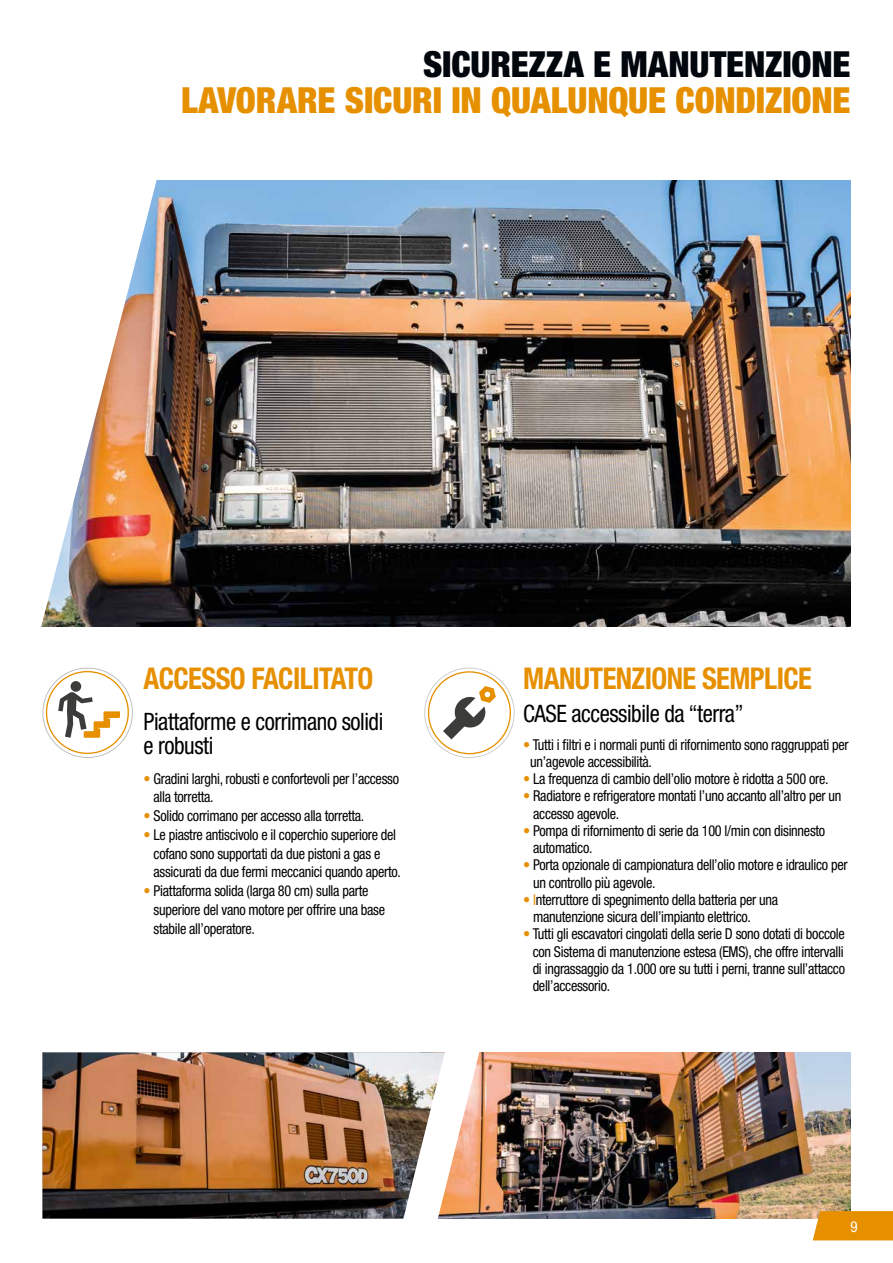
<style>
.page{position:relative;width:893px;height:1263px;background:#fff}
.page>*{position:absolute;margin:0;border:0;box-sizing:border-box;transform-origin:0 0}
.t1{font:900 condensed 36px "Helvetica Neue LT Pro";letter-spacing:-.005em;color:#e69000}
.t2{font:900 condensed 36px "Helvetica Neue LT Pro";letter-spacing:-.005em;color:#02060d}
.t3{font:700 condensed 30px "Helvetica Neue LT Pro";letter-spacing:-.02em;color:#e69000;scale:.95 1}
.t4{font:condensed 24px/24px "Helvetica Neue LT Pro";letter-spacing:-.02em;color:#000;scale:.95 1}
.t5{font:condensed 15px/17.2px "Helvetica Neue LT Pro";letter-spacing:-.02em;color:#000;scale:.95 1}
.t6{font:condensed 15px "Helvetica Neue LT Pro";color:#fff}
.s1{color:#e69000}
</style>
<div class="page">
<img style="left:169px;top:180px;width:681px;height:447px">
<img style="left:482px;top:1052px;width:368px;height:166px">
<img style="left:43px;top:1052px;width:360px;height:166px">
<svg style="left:813px;top:1211px;width:80px;height:29px;background:#e69309"></svg>
<img style="left:41px;top:180px;width:128px;height:447px">
<img style="left:403px;top:1052px;width:79px;height:167px">
<svg style="left:43px;top:668px;width:90px;height:90px"></svg>
<svg style="left:424px;top:668px;width:91px;height:90px"></svg>
<h1 class="t2" style="left:423px;top:42px;width:429px">SICUREZZA E MANUTENZIONE</h1>
<h1 class="t1" style="left:181px;top:78px;width:671px">LAVORARE SICURI IN QUALUNQUE CONDIZIONE</h1>
<h2 class="t3" style="left:144px;top:660px;width:243px">ACCESSO FACILITATO</h2>
<h3 class="t4" style="left:144px;top:710px;width:254px">Piattaforme e corrimano solidi e robusti</h3>
<p class="t5" style="left:154px;top:769px;width:260px;line-height:18.8px;text-indent:-10px"><span class="s1">•</span> Gradini larghi, robusti e confortevoli per l’accesso alla torretta.</p>
<p class="t5" style="left:144px;top:807px;width:234px"><span class="s1">•</span> Solido corrimano per accesso alla torretta.</p>
<p class="t5" style="left:154px;top:825px;width:262px;line-height:18.8px;text-indent:-10px"><span class="s1">•</span> Le piastre antiscivolo e il coperchio superiore del cofano sono supportati da due pistoni a gas e assicurati da due fermi meccanici quando aperto.</p>
<p class="t5" style="left:154px;top:881px;width:245px;line-height:18.8px;text-indent:-10px"><span class="s1">•</span> Piattaforma solida (larga 80 cm) sulla parte superiore del vano motore per offrire una base stabile all’operatore.</p>
<h2 class="t3" style="left:523px;top:660px;width:305px">MANUTENZIONE SEMPLICE</h2>
<h3 class="t4" style="left:523px;top:701px;width:234px">CASE accessibile da “terra”</h3>
<p class="t5" style="left:530px;top:735px;width:337px;text-indent:-7px"><span class="s1">•</span> Tutti i filtri e i normali punti di rifornimento sono raggruppati per un’agevole accessibilità.</p>
<p class="t5" style="left:523px;top:770px;width:323px"><span class="s1">•</span> La frequenza di cambio dell’olio motore è ridotta a 500 ore.</p>
<p class="t5" style="left:533px;top:787px;width:326px;text-indent:-10px"><span class="s1">•</span> Radiatore e refrigeratore montati l’uno accanto all’altro per un accesso agevole.</p>
<p class="t5" style="left:533px;top:822px;width:309px;text-indent:-10px"><span class="s1">•</span> Pompa di rifornimento di serie da 100 l/min con disinnesto automatico.</p>
<p class="t5" style="left:533px;top:856px;width:333px;text-indent:-10px"><span class="s1">•</span> Porta opzionale di campionatura dell’olio motore e idraulico per un controllo più agevole.</p>
<p class="t5" style="left:533px;top:891px;width:259px;text-indent:-10px"><span class="s1">• I</span>nterruttore di spegnimento della batteria per una manutenzione sicura dell’impianto elettrico.</p>
<p class="t5" style="left:533px;top:925px;width:330px;text-align:justify;text-indent:-9px"><span class="s1">•</span> Tutti gli escavatori cingolati della serie D sono dotati di boccole con Sistema di manutenzione estesa (EMS), che offre intervalli di ingrassaggio da 1.000 ore su tutti i perni, tranne sull’attacco dell’accessorio.</p>
<p class="t6" style="left:850px;top:1218px;width:9px">9</p>
</div>
